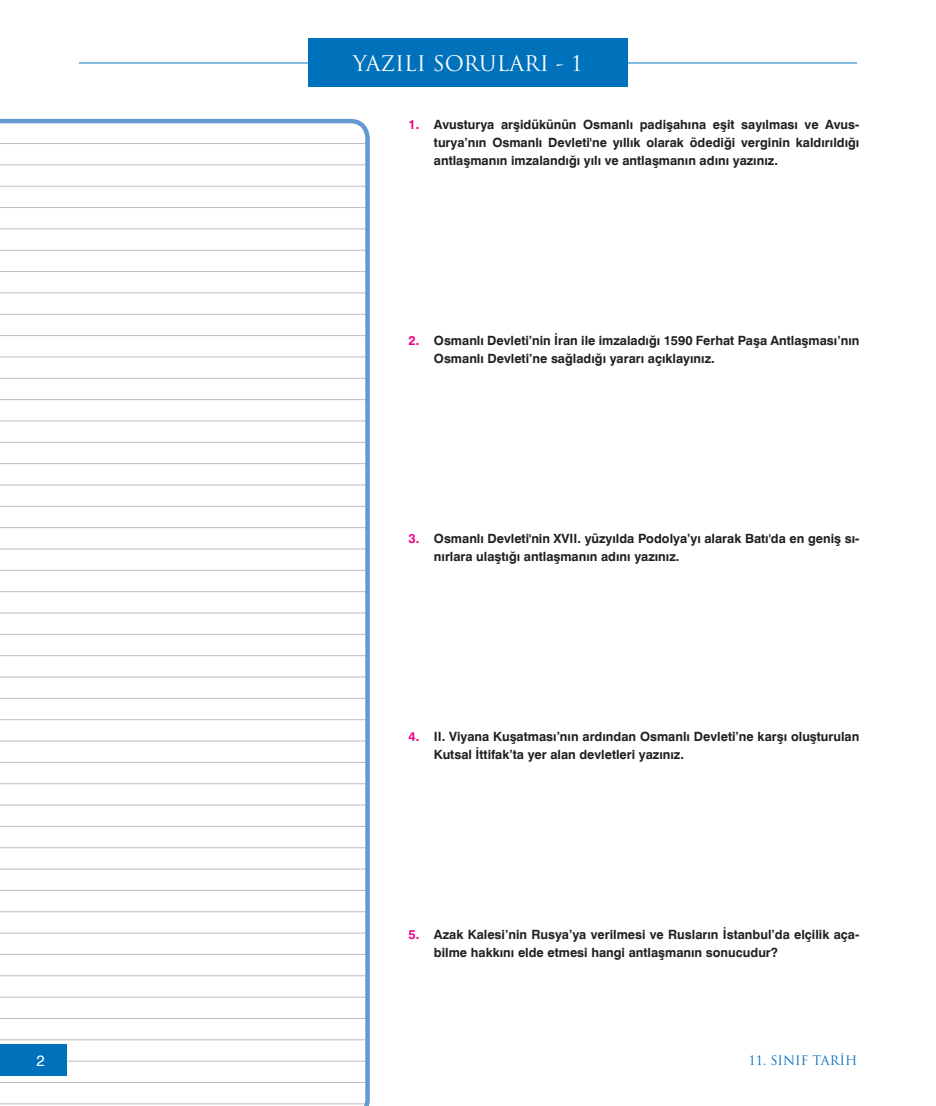
<style>
.page{position:relative;width:936px;height:1106px;background:#fff}
.page>*{position:absolute;margin:0;border:0;box-sizing:border-box;transform-origin:0 0}
.t1{font:21px "Trajan Pro";color:#fff}
.t2{font:15px "Swis 721 BT Roman";color:#fff}
.t3{font:12.75px/18px "Swis 721 BT Bold";color:#231f20}
.t4{font:12.75px "Trajan Pro";color:#0072bc}
.s1{color:#ed028c}
</style>
<div class="page">
<svg style="left:0;top:118px;width:370px;height:988px"></svg>
<hr style="left:79px;top:63px;width:778px;height:1px;background:#007ac0">
<div style="left:308px;top:38px;width:319px;height:49px;background:#0072bc"></div>
<div style="left:0;top:1044px;width:67px;height:32px;background:#0072bc"></div>
<h1 class="t1" style="left:353px;top:50px;width:231px">YAZILI SORULARI - 1</h1>
<p class="t3" style="left:434px;top:115px;width:427px;text-align:justify;text-indent:-26px"><span class="s1">1.</span> Avusturya arşidükünün Osmanlı padişahına eşit sayılması ve Avus&shy;turya’nın Osmanlı Devleti'ne yıllık olarak ödediği verginin kaldırıldığı antlaşmanın imzalandığı yılı ve antlaşmanın adını yazınız.</p>
<p class="t3" style="left:434px;top:331px;width:427px;text-indent:-26px"><span class="s1">2.</span> Osmanlı Devleti’nin İran ile imzaladığı 1590 Ferhat Paşa Antlaşması’nın<br>Osmanlı Devleti’ne sağladığı yararı açıklayınız.</p>
<p class="t3" style="left:434px;top:529px;width:427px;text-indent:-26px"><span class="s1">3.</span> Osmanlı Devleti'nin XVII. yüzyılda Podolya’yı alarak Batı'da en geniş sı&shy;nırlara ulaştığı antlaşmanın adını yazınız.</p>
<p class="t3" style="left:434px;top:727px;width:427px;text-indent:-26px"><span class="s1">4.</span> II. Viyana Kuşatması’nın ardından Osmanlı Devleti’ne karşı oluşturulan<br>Kutsal İttifak’ta yer alan devletleri yazınız.</p>
<p class="t3" style="left:434px;top:925px;width:427px;text-indent:-26px"><span class="s1">5.</span> Azak Kalesi’nin Rusya’ya verilmesi ve Rusların İstanbul’da elçilik aça&shy;bilme hakkını elde etmesi hangi antlaşmanın sonucudur?</p>
<p class="t2" style="left:37px;top:1051px;width:10px">2</p>
<p class="t4" style="left:748px;top:1052px;width:110px">11. SINIF TARİH</p>
</div>
